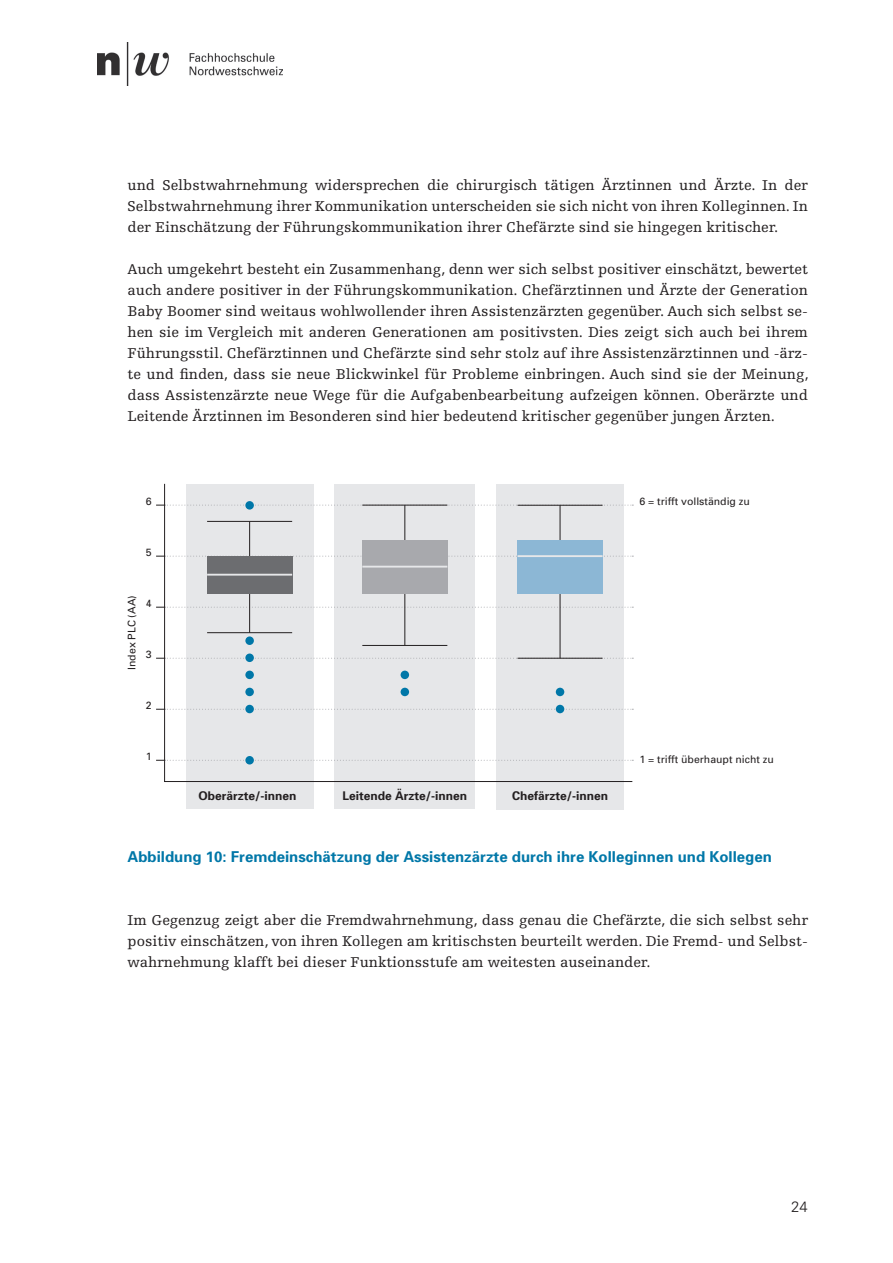
<style>
.page{position:relative;width:893px;height:1263px;background:#fff}
.page>*{position:absolute;margin:0;border:0;box-sizing:border-box;transform-origin:0 0}
.t1{font:15px/21px "Egyptienne F";color:#231f20;text-align:justify}
.t2{font:700 15px "Univers";color:#0077a8}
.t3{font:300 15px "Univers";color:#231f20}
.t4{font:700 12px "Univers";color:#231f20}
.t5{font:10.5px "Univers";color:#231f20}
</style>
<div class="page">
<img style="left:97px;top:43px;width:186px;height:42px">
<div style="left:186px;top:484px;width:127px;height:324px;background:#e6e7e9"></div>
<div style="left:335px;top:484px;width:140px;height:324px;background:#e6e7e9"></div>
<div style="left:496px;top:484px;width:128px;height:325px;background:#e6e7e9"></div>
<svg style="left:164px;top:483px;width:469px;height:299px"></svg>
<svg style="left:156px;top:760px;width:477px;height:1px"></svg>
<svg style="left:156px;top:709px;width:477px;height:1px"></svg>
<svg style="left:156px;top:658px;width:477px;height:1px"></svg>
<svg style="left:156px;top:556px;width:477px;height:1px"></svg>
<svg style="left:156px;top:505px;width:477px;height:1px"></svg>
<svg style="left:156px;top:607px;width:477px;height:1px"></svg>
<div style="left:207px;top:556px;width:85px;height:37px;background:#6c6d70"></div>
<hr style="left:207px;top:574px;width:85px;height:2px;background:#e6e7e9">
<div style="left:517px;top:540px;width:86px;height:53px;background:#8cb7d5"></div>
<hr style="left:517px;top:555px;width:86px;height:2px;background:#e6e7e9">
<div style="left:362px;top:540px;width:85px;height:53px;background:#a8a9ad"></div>
<div style="left:401px;top:688px;width:8px;height:8px;background:#0077a8;border-radius:50%"></div>
<div style="left:401px;top:671px;width:8px;height:8px;background:#0077a8;border-radius:50%"></div>
<div style="left:245px;top:756px;width:9px;height:8px;background:#0077a8;border-radius:50%"></div>
<div style="left:245px;top:501px;width:9px;height:9px;background:#0077a8;border-radius:50%"></div>
<div style="left:245px;top:688px;width:9px;height:8px;background:#0077a8;border-radius:50%"></div>
<div style="left:245px;top:705px;width:9px;height:8px;background:#0077a8;border-radius:50%"></div>
<div style="left:245px;top:671px;width:9px;height:8px;background:#0077a8;border-radius:50%"></div>
<div style="left:245px;top:653px;width:9px;height:9px;background:#0077a8;border-radius:50%"></div>
<div style="left:245px;top:636px;width:9px;height:9px;background:#0077a8;border-radius:50%"></div>
<hr style="left:362px;top:566px;width:85px;height:1px;background:#e6e7e9">
<div style="left:556px;top:705px;width:8px;height:8px;background:#0077a8;border-radius:50%"></div>
<div style="left:556px;top:688px;width:8px;height:8px;background:#0077a8;border-radius:50%"></div>
<p class="t1" style="left:128px;top:175px;width:682px">und Selbstwahrnehmung widersprechen die chirurgisch tätigen Ärztinnen und Ärzte. In der Selbstwahrnehmung ihrer Kommunikation unterscheiden sie sich nicht von ihren Kolleginnen. In der Einschätzung der Führungskommunikation ihrer Chefärzte sind sie hingegen kritischer.</p>
<p class="t1" style="left:128px;top:259px;width:682px">Auch umgekehrt besteht ein Zusammenhang, denn wer sich selbst positiver einschätzt, bewertet auch andere positiver in der Führungskommunikation. Chefärztinnen und Ärzte der Generation Baby Boomer sind weitaus wohlwollender ihren Assistenzärzten gegenüber. Auch sich selbst se&shy;hen sie im Vergleich mit anderen Generationen am positivsten. Dies zeigt sich auch bei ihrem Führungsstil. Chefärztinnen und Chefärzte sind sehr stolz auf ihre Assistenzärztinnen und -ärz&shy;te und finden, dass sie neue Blickwinkel für Probleme einbringen. Auch sind sie der Meinung, dass Assistenzärzte neue Wege für die Aufgabenbearbeitung aufzeigen können. Oberärzte und Leitende Ärztinnen im Besonderen sind hier bedeutend kritischer gegenüber jungen Ärzten.</p>
<p class="t5" style="left:146px;top:495px;width:7px">6</p>
<p class="t5" style="left:146px;top:546px;width:7px">5</p>
<p class="t5" style="left:125px;top:670px;width:76px;rotate:-90deg">Index PLC (AA)</p>
<p class="t5" style="left:146px;top:597px;width:7px">4</p>
<p class="t5" style="left:146px;top:648px;width:7px">3</p>
<p class="t5" style="left:146px;top:699px;width:7px">2</p>
<p class="t5" style="left:146px;top:750px;width:7px">1</p>
<p class="t5" style="left:639px;top:495px;width:112px">6 = trifft vollständig zu</p>
<p class="t4" style="left:198px;top:788px;width:100px">Oberärzte/-innen</p>
<p class="t4" style="left:342px;top:788px;width:126px">Leitende Ärzte/-innen</p>
<p class="t4" style="left:512px;top:788px;width:98px">Chefärzte/-innen</p>
<p class="t5" style="left:639px;top:753px;width:136px">1 = trifft überhaupt nicht zu</p>
<p class="t2" style="left:128px;top:847px;width:646px">Abbildung 10: Fremdeinschätzung der Assistenzärzte durch ihre Kolleginnen und Kollegen</p>
<p class="t1" style="left:128px;top:910px;width:682px">Im Gegenzug zeigt aber die Fremdwahrnehmung, dass genau die Chefärzte, die sich selbst sehr positiv einschätzen, von ihren Kollegen am kritischsten beurteilt werden. Die Fremd- und Selbst&shy;wahrnehmung klafft bei dieser Funktionsstufe am weitesten auseinander.</p>
<p class="t3" style="left:791px;top:1197px;width:18px">24</p>
</div>
